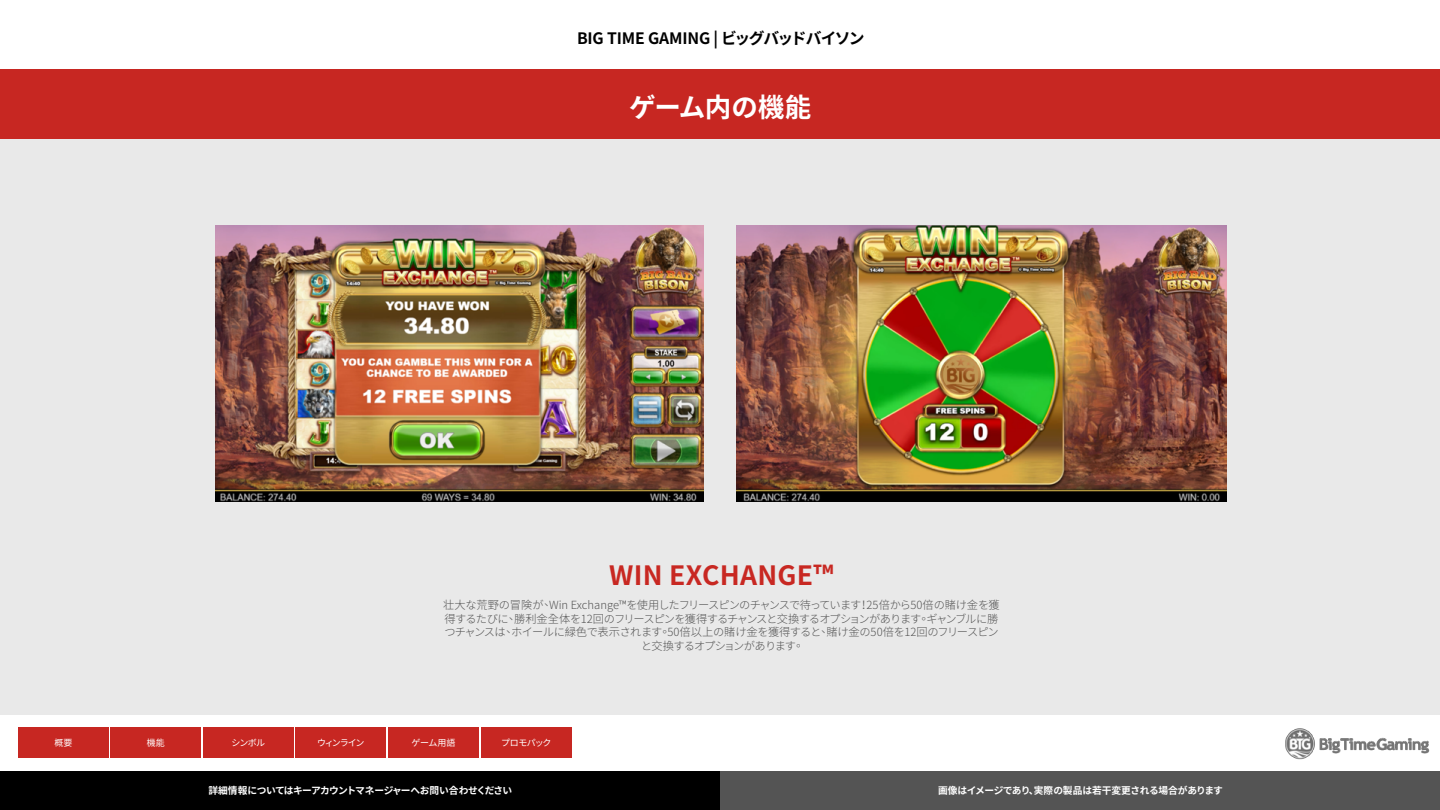
<style>
.page{position:relative;width:1440px;height:810px;background:#fff}
.page>*{position:absolute;margin:0;border:0;box-sizing:border-box;transform-origin:0 0}
.t1{font:700 26.55px "Noto Sans CJ Ktc";letter-spacing:.01em;color:#c82822}
.t2{font:700 26.55px "Noto Sans CJ Ktc";letter-spacing:-.015em;color:#fff}
.t3{font:700 15.75px "Noto Sans CJ Ktc";letter-spacing:-.02em;color:#000}
.t4{font:300 11.25px/13.5px "Noto Sans CJ Ktc";letter-spacing:-.055em;color:#545454;text-align:center}
.t5{font:700 9.75px "Noto Sans CJ Ktc";letter-spacing:-.04em;color:#fff}
.t6{font:9px "Noto Sans CJ Ktc";letter-spacing:-.07em;color:#fff}
</style>
<div class="page">
<div style="left:0;top:70px;width:1440px;height:644px;background:#e8e8e8"></div>
<div style="left:0;top:69px;width:1440px;height:69px;background:#c72722"></div>
<img style="left:1285px;top:728px;width:145px;height:32px">
<div style="left:18px;top:728px;width:91px;height:30px;background:#c72722"></div>
<div style="left:111px;top:728px;width:90px;height:30px;background:#c72722"></div>
<div style="left:203px;top:728px;width:90px;height:30px;background:#c72722"></div>
<div style="left:296px;top:728px;width:90px;height:30px;background:#c72722"></div>
<div style="left:388px;top:728px;width:91px;height:30px;background:#c72722"></div>
<div style="left:481px;top:728px;width:90px;height:30px;background:#c72722"></div>
<img style="left:216px;top:225px;width:487px;height:276px">
<img style="left:737px;top:225px;width:490px;height:276px">
<div style="left:0;top:771px;width:720px;height:39px;background:#000"></div>
<div style="left:720px;top:771px;width:720px;height:39px;background:#545454"></div>
<h2 class="t3" style="left:577px;top:29px;width:289px">BIG TIME GAMING | ビッグバッドバイソン</h2>
<h1 class="t2" style="left:629px;top:92px;width:184px">ゲーム内の機能</h1>
<h1 class="t1" style="left:609px;top:560px;width:226px">WIN EXCHANGE™</h1>
<p class="t4" style="left:443px;top:599px;width:558px">壮大な荒野の冒険が、Win Exchange™を使用したフリースピンのチャンスで待っています！25倍から50倍の賭け金を獲得するたびに、勝利金全体を12回のフリースピンを獲得するチャンスと交換するオプションがあります。ギャンブルに勝つチャンスは、ホイールに緑色で表示されます。50倍以上の賭け金を獲得すると、賭け金の50倍を12回のフリースピンと交換するオプションがあります。</p>
<p class="t6" style="left:55px;top:738px;width:19px">概要</p>
<p class="t6" style="left:147px;top:738px;width:19px">機能</p>
<p class="t6" style="left:231px;top:738px;width:35px">シンボル</p>
<p class="t6" style="left:317px;top:738px;width:49px">ウィンライン</p>
<p class="t6" style="left:412px;top:738px;width:45px">ゲーム用語</p>
<p class="t6" style="left:501px;top:738px;width:52px">プロモパック</p>
<p class="t5" style="left:208px;top:785px;width:305px">詳細情報についてはキーアカウントマネージャーへお問い合わせください</p>
<p class="t5" style="left:938px;top:785px;width:286px">画像はイメージであり、実際の製品は若干変更される場合があります</p>
</div>
